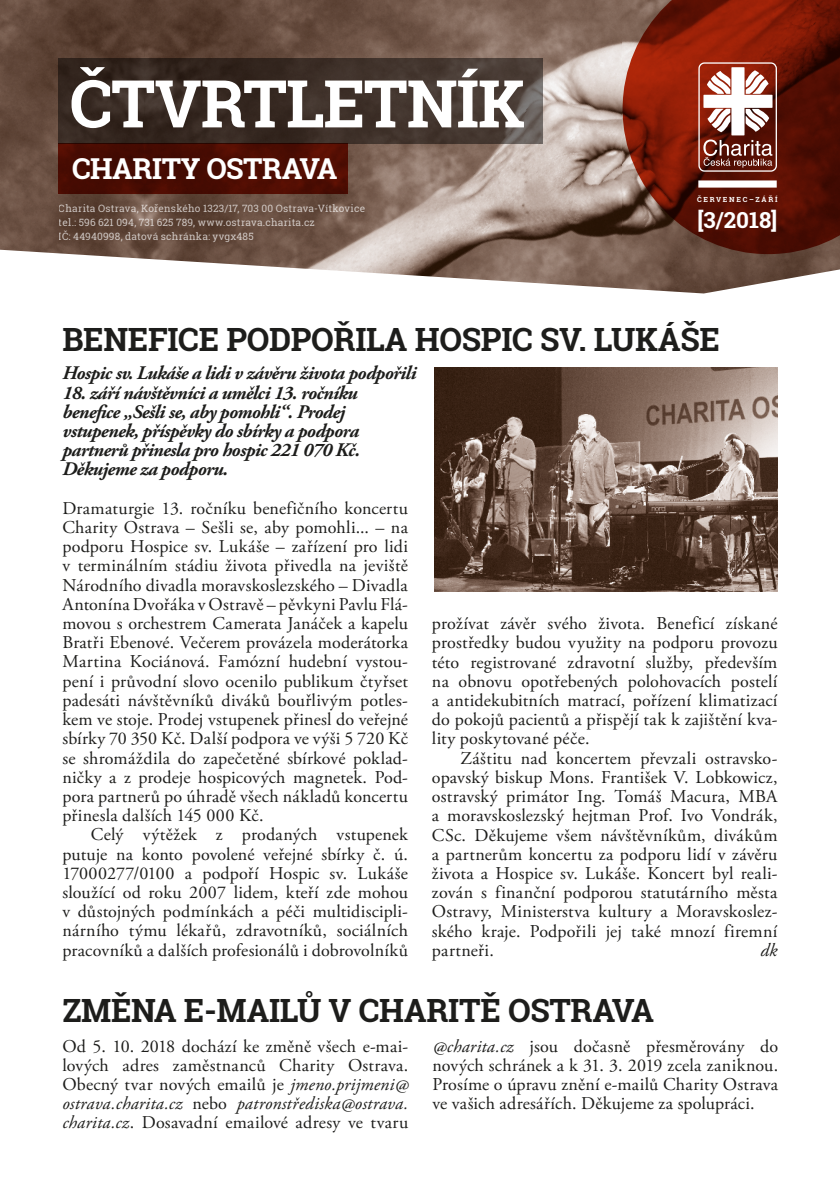
<style>
.page{position:relative;width:840px;height:1191px;background:#fff}
.page>*{position:absolute;margin:0;border:0;box-sizing:border-box;transform-origin:0 0}
.t1{font:700 65.8px "Roboto Slab";letter-spacing:-.02em;color:#fff}
.t2{font:700 32px "Roboto Slab";letter-spacing:-.01em;color:#1d1d1b}
.t3{font:700 28.8px "Roboto Slab";letter-spacing:-.015em;color:#fff}
.t4{font:700 22px "Roboto Slab";color:#fff}
.t5{font:italic 700 19.2px/19.2px "Adobe Garamond Pro";letter-spacing:-.03em;color:#1d1d1b}
.t6{font:italic 18.4px "Adobe Garamond Pro";color:#1d1d1b}
.t7{font:18px/19.2px "Adobe Garamond Pro";letter-spacing:.015em;color:#1d1d1b;text-align:justify}
.t8{font:10px/14.2px "Roboto Slab";letter-spacing:.02em;color:#fff}
.t9{font:700 7px "Roboto Slab";letter-spacing:.235em;color:#fff}
.s1{font-style:italic}
</style>
<div class="page">
<img style="left:0;top:0;width:144px;height:250px">
<svg style="left:144px;top:0;width:478px;height:250px;background:#8a7468"></svg>
<svg style="left:622px;top:0;width:217px;height:250px;background:#6f2010"></svg>
<svg style="left:697px;top:61px;width:80px;height:112px"></svg>
<div style="left:698px;top:180px;width:78px;height:8px;background:#fff"></div>
<svg style="left:58px;top:58px;width:484px;height:85px;background:#3d3029"></svg>
<div style="left:58px;top:143px;width:289px;height:51px;background:linear-gradient(to right,#430a02,#530e03)"></div>
<svg style="left:5px;top:250px;width:834px;height:44px"></svg>
<img style="left:434px;top:367px;width:343px;height:225px">
<h1 class="t1" style="left:70px;top:58px;width:456px">ČTVRTLETNÍK</h1>
<h3 class="t3" style="left:72px;top:149px;width:267px">CHARITY OSTRAVA</h3>
<p class="t8" style="left:59px;top:201px;width:308px">Charita Ostrava, Kořenského 1323/17, 703 00 Ostrava-Vítkovice tel.: 596 621 094, 731 625 789, www.ostrava.charita.cz<br>IČ: 44940998, datová schránka: yvgx485</p>
<p class="t9" style="left:696px;top:195px;width:82px">ČERVENEC–ZÁŘÍ</p>
<p class="t4" style="left:696px;top:205px;width:82px">[3/2018]</p>
<h2 class="t2" style="left:62px;top:317px;width:658px">BENEFICE PODPOŘILA HOSPIC SV. LUKÁŠE</h2>
<p class="t5" style="left:62px;top:364px;width:355px">Hospic sv. Lukáše a lidi v závěru života podpořili</p>
<p class="t5" style="left:62px;top:383px;width:299px">18. září návštěvníci a umělci 13. ročníku benefice „Sešli se, aby pomohli“. Prodej vstupenek, příspěvky do sbírky a podpora partnerů přinesla pro hospic 221 070 Kč.<br>Děkujeme za podporu.</p>
<p class="t7" style="left:62px;top:499px;width:347px">Dramaturgie 13. ročníku benefičního koncertu Charity Ostrava – Sešli se, aby pomohli... – na podporu Hospice sv. Lukáše – zařízení pro lidi v terminálním stádiu života přivedla na jeviště Národního divadla moravskoslezského – Divadla Antonína Dvořáka v Ostravě – pěvkyni Pavlu Flá&shy;movou s orchestrem Camerata Janáček a kapelu Bratři Ebenové. Večerem provázela moderátorka Martina Kociánová. Famózní hudební vystou&shy;pení i průvodní slovo ocenilo publikum čtyřset padesáti návštěvníků diváků bouřlivým potles&shy;kem ve stoje. Prodej vstupenek přinesl do veřejné sbírky 70 350 Kč. Další podpora ve výši 5 720 Kč se shromáždila do zapečetěné sbírkové poklad&shy;ničky a z prodeje hospicových magnetek. Pod&shy;pora partnerů po úhradě všech nákladů koncertu přinesla dalších 145 000 Kč.</p>
<p class="t7" style="left:62px;top:825px;width:347px;text-indent:28px">Celý výtěžek z prodaných vstupenek putuje na konto povolené veřejné sbírky č. ú.<br>17000277/0100 a podpoří Hospic sv. Lukáše sloužící od roku 2007 lidem, kteří zde mohou v důstojných podmínkách a péči multidiscipli&shy;nárního týmu lékařů, zdravotníků, sociálních pracovníků a dalších profesionálů i dobrovolníků</p>
<p class="t7" style="left:432px;top:614px;width:347px">prožívat závěr svého života. Beneficí získané prostředky budou využity na podporu provozu této registrované zdravotní služby, především na obnovu opotřebených polohovacích postelí a antidekubitních matrací, pořízení klimatizací do pokojů pacientů a přispějí tak k zajištění kva&shy;lity poskytované péče.</p>
<p class="t7" style="left:431px;top:749px;width:347px;text-indent:28px">Záštitu nad koncertem převzali ostravsko&shy;opavský biskup Mons. František V. Lobkowicz, ostravský primátor Ing. Tomáš Macura, MBA a moravskoslezský hejtman Prof. Ivo Vondrák, CSc. Děkujeme všem návštěvníkům, divákům a partnerům koncertu za podporu lidí v závěru života a Hospice sv. Lukáše. Koncert byl reali&shy;zován s finanční podporou statutárního města Ostravy, Ministerstva kultury a Moravskoslez&shy;ského kraje. Podpořili jej také mnozí firemní partneři.</p>
<p class="t6" style="left:759px;top:938px;width:19px">dk</p>
<h2 class="t2" style="left:62px;top:988px;width:593px">ZMĚNA E-MAILŮ V CHARITĚ OSTRAVA</h2>
<p class="t7" style="left:62px;top:1037px;width:347px">Od 5. 10. 2018 dochází ke změně všech e-mai&shy;lových adres zaměstnanců Charity Ostrava.<br>Obecný tvar nových emailů je <span class="s1">jmeno.prijmeni@ ostrava.charita.cz</span> nebo <span class="s1">patronstřediska@ostrava. charita.cz</span>. Dosavadní emailové adresy ve tvaru</p>
<p class="t7" style="left:432px;top:1037px;width:347px"><span class="s1">@charita.cz</span> jsou dočasně přesměrovány do nových schránek a k 31. 3. 2019 zcela zaniknou.<br>Prosíme o úpravu znění e-mailů Charity Ostrava ve vašich adresářích. Děkujeme za spolupráci.</p>
</div>
